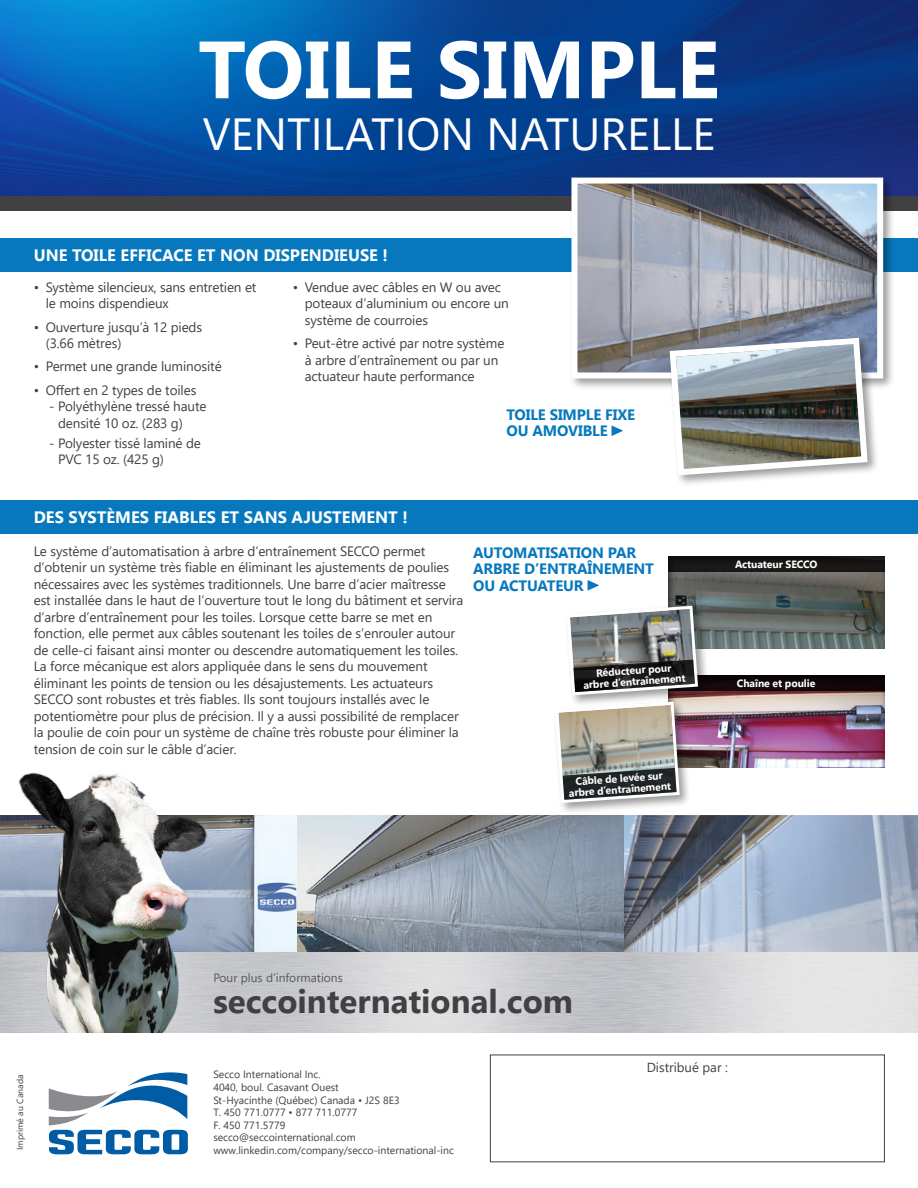
<style>
.page{position:relative;width:918px;height:1188px;background:#fff}
.page>*{position:absolute;margin:0;border:0;box-sizing:border-box;transform-origin:0 0}
.t1{font:700 81px "Segoe UI";color:#fff}
.t2{font:45px "Segoe UI";color:#fff}
.t3{font:700 33px "Segoe UI";color:#414042}
.t4{font:700 16.5px "Segoe UI";color:#fff}
.t5{font:700 15px/16.5px "Segoe UI";letter-spacing:-.01em;color:#0778be}
.t6{font:13.5px/16.5px "Segoe UI";letter-spacing:-.01em;color:#414042}
.t7{font:13.2px "Segoe UI";color:#414042}
.t8{font:12px "Segoe UI";color:#58595b}
.t9{font:10.5px/12.6px "Segoe UI";color:#414042}
.t10{font:700 10.5px/11.2px "Segoe UI";letter-spacing:-.01em;color:#fff;text-align:center}
.t11{font:8.7px "Segoe UI";color:#414042}
</style>
<div class="page">
<img style="left:0;top:0;width:918px;height:196px">
<svg style="left:0;top:815px;width:918px;height:137px;background:#96a1b0"></svg>
<div style="left:0;top:196px;width:918px;height:15px;background:#414042"></div>
<div style="left:0;top:238px;width:918px;height:33px;background:#0778be"></div>
<div style="left:0;top:500px;width:918px;height:34px;background:#0778be"></div>
<div style="left:568px;top:174px;width:328px;height:217px;background:#000;opacity:.4"></div>
<svg style="left:568px;top:175px;width:318px;height:206px;background:#969aa5"></svg>
<div style="left:667px;top:335px;width:213px;height:153px;background:#000;opacity:.4"></div>
<svg style="left:666px;top:335px;width:205px;height:144px"></svg>
<svg style="left:612px;top:425px;width:11px;height:11px"></svg>
<svg style="left:588px;top:580px;width:11px;height:11px"></svg>
<div style="left:665px;top:554px;width:219px;height:96px;background:#000;opacity:.6"></div>
<div style="left:668px;top:557px;width:216px;height:15px;background:#181717"></div>
<div style="left:665px;top:673px;width:219px;height:96px;background:#000;opacity:.6"></div>
<div style="left:668px;top:676px;width:216px;height:15px;background:#110708"></div>
<div style="left:564px;top:603px;width:146px;height:104px;background:#000;opacity:.4"></div>
<div style="left:553px;top:699px;width:139px;height:116px;background:#000;opacity:.4"></div>
<img style="left:554px;top:604px;width:146px;height:201px">
<img style="left:11px;top:772px;width:204px;height:260px">
<svg style="left:49px;top:1072px;width:139px;height:82px"></svg>
<h1 class="t1" style="left:198px;top:12px;width:523px">TOILE SIMPLE</h1>
<h2 class="t2" style="left:203px;top:92px;width:514px">VENTILATION NATURELLE</h2>
<p class="t4" style="left:34px;top:243px;width:356px">UNE TOILE EFFICACE ET NON DISPENDIEUSE !</p>
<p class="t6" style="left:46px;top:278px;width:212px;text-indent:-12px">• Système silencieux, sans entretien et le moins dispendieux</p>
<p class="t6" style="left:46px;top:317px;width:158px;text-indent:-12px">• Ouverture jusqu’à 12 pieds (3.66 mètres)</p>
<p class="t6" style="left:34px;top:357px;width:190px">• Permet une grande luminosité</p>
<p class="t6" style="left:34px;top:380px;width:164px">• Offert en 2 types de toiles</p>
<p class="t6" style="left:58px;top:397px;width:150px;text-indent:-9px">- Polyéthylène tressé haute densité 10 oz. (283 g)</p>
<p class="t6" style="left:58px;top:434px;width:144px;text-indent:-9px">- Polyester tissé laminé de<br>PVC 15 oz. (425 g)</p>
<p class="t6" style="left:305px;top:278px;width:206px;text-indent:-12px">• Vendue avec câbles en W ou avec poteaux d’aluminium ou encore un système de courroies</p>
<p class="t6" style="left:305px;top:334px;width:201px;text-indent:-12px">• Peut-être activé par notre système à arbre d’entraînement ou par un actuateur haute performance</p>
<p class="t5" style="left:507px;top:405px;width:130px">TOILE SIMPLE FIXE<br>OU AMOVIBLE</p>
<p class="t4" style="left:34px;top:505px;width:376px">DES SYSTÈMES FIABLES ET SANS AJUSTEMENT !</p>
<p class="t6" style="left:34px;top:541px;width:431px">Le système d’automatisation à arbre d’entraînement SECCO permet d’obtenir un système très fiable en éliminant les ajustements de poulies nécessaires avec les systèmes traditionnels. Une barre d’acier maîtresse est installée dans le haut de l’ouverture tout le long du bâtiment et servira d’arbre d’entraînement pour les toiles. Lorsque cette barre se met en fonction, elle permet aux câbles soutenant les toiles de s’enrouler autour de celle-ci faisant ainsi monter ou descendre automatiquement les toiles.<br>La force mécanique est alors appliquée dans le sens du mouvement éliminant les points de tension ou les désajustements. Les actuateurs SECCO sont robustes et très fiables. Ils sont toujours installés avec le potentiomètre pour plus de précision. Il y a aussi possibilité de remplacer la poulie de coin pour un système de chaîne très robuste pour éliminer la tension de coin sur le câble d’acier.</p>
<p class="t5" style="left:473px;top:543px;width:182px">AUTOMATISATION PAR<br>ARBRE D’ENTRAÎNEMENT<br>OU ACTUATEUR</p>
<p class="t10" style="left:582px;top:668px;width:104px;rotate:-4deg">Réducteur pour arbre d’entraînement</p>
<p class="t10" style="left:568px;top:776px;width:104px;rotate:-4deg">Câble de levée sur arbre d’entraînement</p>
<p class="t10" style="left:735px;top:558px;width:84px">Actuateur SECCO</p>
<p class="t10" style="left:737px;top:677px;width:80px">Chaîne et poulie</p>
<p class="t8" style="left:213px;top:966px;width:131px">Pour plus d’informations</p>
<h3 class="t3" style="left:213px;top:978px;width:361px">seccointernational.com</h3>
<p class="t11" style="left:12px;top:1150px;width:77px;rotate:-90deg">Imprimé au Canada</p>
<p class="t9" style="left:213px;top:1067px;width:242px">Secco International Inc.<br>4040, boul. Casavant Ouest<br>St-Hyacinthe (Québec) Canada • J2S 8E3<br>T. 450 771.0777 • 877 711.0777<br>F. 450 771.5779<br>secco@seccointernational.com www.linkedin.com/company/secco-international-inc</p>
<p class="t7" style="left:647px;top:1054px;width:83px">Distribué par :</p>
</div>
